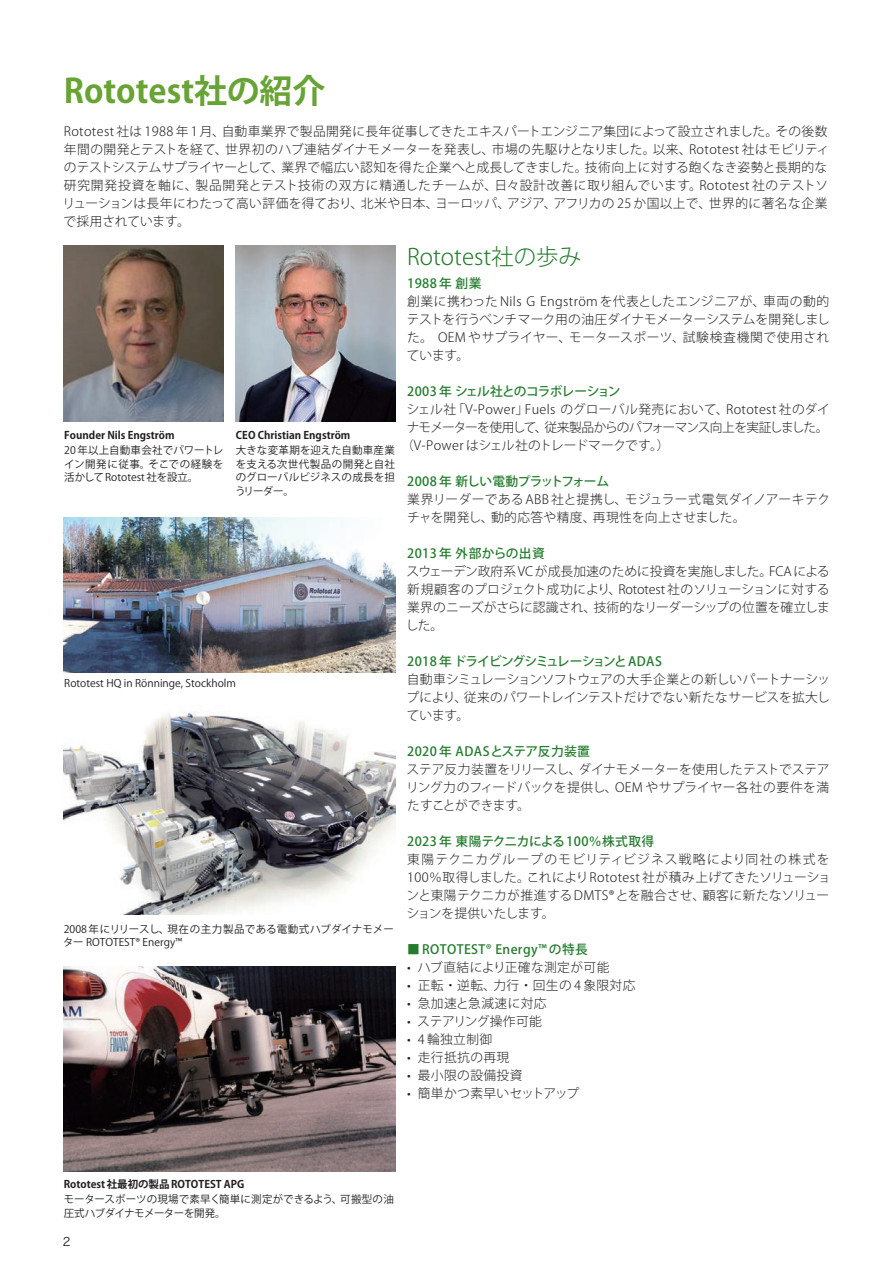
<style>
.page{position:relative;width:893px;height:1263px;background:#fff}
.page>*{position:absolute;margin:0;border:0;box-sizing:border-box;transform-origin:0 0}
.t1{font:700 33px "Koz Go Pr 6 N";color:#68a335}
.t2{font:300 22.5px "Koz Go Pr 6 N";color:#257c2e}
.t3{font:300 12.75px/18px "Koz Go Pr 6 N";letter-spacing:.015em;color:#231f20;text-align:justify}
.t4{font:500 12.75px "Koz Go Pr 6 N";letter-spacing:.03em;color:#257c2e}
.t5{font:300 12.75px "Koz Go Pr 6 N";letter-spacing:-.08em;color:#231f20}
.t6{font:500 12.75px "Koz Go Pr 6 N";letter-spacing:-.07em;color:#257c2e}
.t7{font:500 12.75px "Koz Go Pr 6 N";letter-spacing:-.065em;color:#257c2e}
.t8{font:500 12.75px "Koz Go Pr 6 N";letter-spacing:-.05em;color:#257c2e}
.t9{font:300 12.75px "Koz Go Pr 6 N";letter-spacing:-.02em;color:#231f20}
.t10{font:11.7px "Hira Kaku Std W3";color:#231f20}
.t11{font:10.5px/13.5px "Koz Go Pr 6 N";color:#231f20;text-align:justify}
.t12{font:700 10.5px "Koz Go Pr 6 N";color:#231f20}
</style>
<div class="page">
<img style="left:64px;top:246px;width:159px;height:175px">
<img style="left:64px;top:711px;width:331px;height:204px">
<img style="left:64px;top:966px;width:331px;height:205px">
<img style="left:236px;top:246px;width:159px;height:175px">
<img style="left:64px;top:518px;width:332px;height:155px">
<h1 class="t1" style="left:64px;top:72px;width:263px">Rototest社の紹介</h1>
<p class="t3" style="left:63px;top:123px;width:768px;text-align:left">Rototest 社は 1988 年 1 月、自動車業界で製品開発に長年従事してきたエキスパートエンジニア集団によって設立されました。その後数年間の開発とテストを経て、世界初のハブ連結ダイナモメーターを発表し、市場の先駆けとなりました。以来、Rototest 社はモビリティのテストシステムサプライヤーとして、業界で幅広い認知を得た企業へと成長してきました。技術向上に対する飽くなき姿勢と長期的な研究開発投資を軸に、製品開発とテスト技術の双方に精通したチームが、日々設計改善に取り組んでいます。Rototest 社のテストソリューションは長年にわたって高い評価を得ており、北米や日本、ヨーロッパ、アジア、アフリカの 25 か国以上で、世界的に著名な企業で採用されています。</p>
<h2 class="t2" style="left:407px;top:244px;width:176px">Rototest社の歩み</h2>
<p class="t4" style="left:407px;top:276px;width:76px">1988 年 創業</p>
<p class="t3" style="left:407px;top:292px;width:425px">創業に携わった Nils G Engström を代表としたエンジニアが、車両の動的テストを行うベンチマーク用の油圧ダイナモメーターシステムを開発しました。 OEM やサプライヤー、モータースポーツ、試験検査機関で使用されています。</p>
<p class="t7" style="left:407px;top:384px;width:215px">2003 年 シェル社とのコラボレーション</p>
<p class="t3" style="left:407px;top:400px;width:425px">シェル社「V-Power」Fuels のグローバル発売において、Rototest 社のダイ</p>
<p class="t5" style="left:407px;top:420px;width:423px">ナモメーターを使用して、従来製品からのパフォーマンス向上を実証しました。</p>
<p class="t3" style="left:401px;top:436px;width:270px">（V-Power はシェル社のトレードマークです。）</p>
<p class="t8" style="left:407px;top:474px;width:203px">2008 年 新しい電動プラットフォーム</p>
<p class="t3" style="left:407px;top:490px;width:425px">業界リーダーである ABB 社と提携し、モジュラー式電気ダイノアーキテクチャを開発し、動的応答や精度、再現性を向上させました。</p>
<p class="t4" style="left:407px;top:546px;width:139px">2013 年 外部からの出資</p>
<p class="t3" style="left:406px;top:562px;width:425px">スウェーデン政府系 VC が成長加速のために投資を実施しました。FCA による新規顧客のプロジェクト成功により、Rototest 社のソリューションに対する業界のニーズがさらに認識され、技術的なリーダーシップの位置を確立しました。</p>
<p class="t6" style="left:407px;top:654px;width:256px">2018 年 ドライビングシミュレーションとADAS</p>
<p class="t3" style="left:406px;top:670px;width:425px">自動車シミュレーションソフトウェアの大手企業との新しいパートナーシップにより、従来のパワートレインテストだけでない新たなサービスを拡大しています。</p>
<p class="t4" style="left:407px;top:744px;width:184px">2020 年 ADASとステア反力装置</p>
<p class="t3" style="left:406px;top:760px;width:425px">ステア反力装置をリリースし、ダイナモメーターを使用したテストでステアリング力のフィードバックを提供し、OEM やサプライヤー各社の要件を満たすことができます。</p>
<p class="t4" style="left:407px;top:834px;width:249px">2023 年 東陽テクニカによる100％株式取得</p>
<p class="t3" style="left:406px;top:850px;width:425px">東陽テクニカグループのモビリティビジネス戦略により同社の株式を100％取得しました。これによりRototest 社が積み上げてきたソリューションと東陽テクニカが推進する DMTS®とを融合させ、顧客に新たなソリューションを提供いたします。</p>
<p class="t4" style="left:407px;top:942px;width:182px">■ ROTOTEST® Energy™ の特長</p>
<p class="t3" style="left:407px;top:958px;width:204px">• ハブ直結により正確な測定が可能</p>
<p class="t3" style="left:407px;top:976px;width:230px">• 正転・逆転、力行・回生の 4 象限対応</p>
<p class="t3" style="left:407px;top:994px;width:141px">• 急加速と急減速に対応</p>
<p class="t9" style="left:407px;top:1014px;width:136px">• ステアリング操作可能</p>
<p class="t3" style="left:407px;top:1030px;width:87px">• 4 輪独立制御</p>
<p class="t3" style="left:407px;top:1048px;width:104px">• 走行抵抗の再現</p>
<p class="t3" style="left:407px;top:1066px;width:117px">• 最小限の設備投資</p>
<p class="t3" style="left:407px;top:1084px;width:174px">• 簡単かつ素早いセットアップ</p>
<p class="t12" style="left:64px;top:429px;width:112px">Founder Nils Engström</p>
<p class="t11" style="left:64px;top:444px;width:161px">20 年以上自動車会社でパワートレイン開発に従事。そこでの経験を活かしてRototest 社を設立。</p>
<p class="t12" style="left:236px;top:429px;width:116px">CEO Christian Engström</p>
<p class="t11" style="left:235px;top:444px;width:161px">大きな変革期を迎えた自動車産業を支える次世代製品の開発と自社のグローバルビジネスの成長を担うリーダー。</p>
<p class="t11" style="left:64px;top:677px;width:173px">Rototest HQ in Rönninge, Stockholm</p>
<p class="t11" style="left:63px;top:922px;width:332px">2008 年にリリースし、現在の主力製品である電動式ハブダイナモメーター ROTOTEST® Energy™</p>
<p class="t12" style="left:64px;top:1178px;width:182px">Rototest 社最初の製品 ROTOTEST APG</p>
<p class="t11" style="left:64px;top:1193px;width:332px">モータースポーツの現場で素早く簡単に測定ができるよう、可搬型の油圧式ハブダイナモメーターを開発。</p>
<p class="t10" style="left:63px;top:1232px;width:9px">2</p>
</div>
